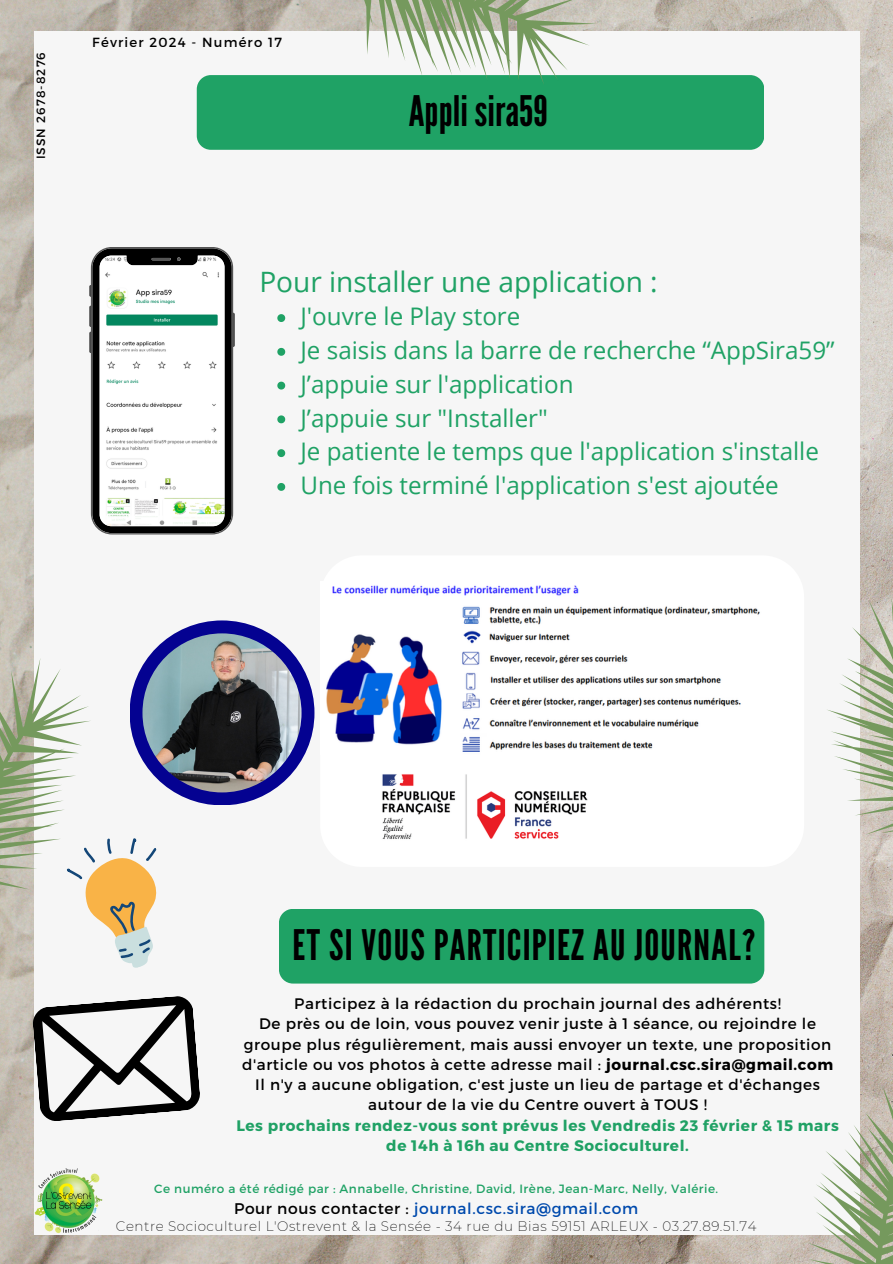
<style>
.page{position:relative;width:893px;height:1264px;background:#fff}
.page>*{position:absolute;margin:0;border:0;box-sizing:border-box;transform-origin:0 0}
.t1{font:42px "League Gothic";letter-spacing:.03em;color:#000}
.t2{font:42px "League Gothic";color:#000}
.t3{font:28.05px "Open Sans";color:#1fa265}
.t4{font:24.15px "Open Sans";color:#1fa265}
.t5{font:15.45px "Montserrat";letter-spacing:.04em;color:#004aad}
.t6{font:15.15px/20.2px "Montserrat";letter-spacing:.04em;color:#000;text-align:center}
.t7{font:200 13.5px "Montserrat";letter-spacing:.04em;color:#000}
.t8{font:13.2px "Montserrat";letter-spacing:.09em;color:#000}
.t9{font:12px "Montserrat";letter-spacing:.04em;color:#1fa265}
.t10{font:12px "Montserrat";letter-spacing:.09em;color:#000}
.s1{font-weight:700}
.s2{font-weight:700;color:#20a165}
.s3{color:#000}
</style>
<div class="page">
<img style="left:0;top:0;width:892px;height:1263px">
<div style="left:34px;top:31px;width:825px;height:1203px;background:#f6f6f6"></div>
<svg style="left:827px;top:581px;width:65px;height:286px"></svg>
<img style="left:34px;top:1168px;width:69px;height:66px">
<svg style="left:31px;top:994px;width:169px;height:128px"></svg>
<div style="left:279px;top:908px;width:485px;height:75px;background:#1fa265;border-radius:14px"></div>
<svg style="left:89px;top:247px;width:146px;height:287px"></svg>
<div style="left:197px;top:75px;width:567px;height:75px;background:#1fa265;border-radius:14px"></div>
<svg style="left:323px;top:0;width:289px;height:84px"></svg>
<svg style="left:517px;top:1053px;width:375px;height:210px"></svg>
<svg style="left:0;top:631px;width:173px;height:341px"></svg>
<div style="left:129px;top:620px;width:185px;height:185px;background:#040291;border-radius:50%"></div>
<img style="left:142px;top:633px;width:159px;height:159px;border-radius:50%">
<img style="left:382px;top:774px;width:206px;height:65px">
<img style="left:326px;top:585px;width:434px;height:167px">
<svg style="left:277px;top:314px;width:8px;height:8px"></svg>
<svg style="left:277px;top:348px;width:8px;height:8px"></svg>
<svg style="left:277px;top:381px;width:8px;height:8px"></svg>
<svg style="left:277px;top:415px;width:8px;height:8px"></svg>
<svg style="left:277px;top:449px;width:8px;height:8px"></svg>
<svg style="left:277px;top:483px;width:8px;height:8px"></svg>
<p class="t10" style="left:33px;top:159px;width:109px;rotate:-90deg">ISSN 2678-8276</p>
<h5 class="t8" style="left:92px;top:34px;width:191px">Février 2024 - Numéro 17</h5>
<p class="t2" style="left:409px;top:87px;width:140px">Applisira59</p>
<p class="t3" style="left:259px;top:262px;width:400px">Pour installer une application :</p>
<p class="t4" style="left:300px;top:299px;width:221px">J'ouvre le Play store</p>
<h3 class="t4" style="left:300px;top:333px;width:535px">Je saisis dans la barre de recherche “AppSira59”</h3>
<p class="t4" style="left:300px;top:367px;width:274px">J’appuie sur l'application</p>
<p class="t4" style="left:300px;top:401px;width:249px">J’appuie sur "Installer"</p>
<p class="t4" style="left:300px;top:434px;width:520px">Je patiente le temps que l'application s'installe</p>
<p class="t4" style="left:300px;top:468px;width:480px">Une fois terminé l'application s'est ajoutée</p>
<p class="t1" style="left:292px;top:920px;width:464px">ET SI VOUS PARTICIPIEZ AU JOURNAL?</p>
<p class="t6" style="left:236px;top:992px;width:604px">Participez à la rédaction du prochain journal des adhérents!<br>De près ou de loin, vous pouvez venir juste à 1 séance, ou rejoindre le groupe plus régulièrement, mais aussi envoyer un texte, une proposition d'article ou vos photos à cette adresse mail : <span class="s1">journal.csc.sira@gmail.com </span>Il n'y a aucune obligation, c'est juste un lieu de partage et d'échanges autour de la vie du Centre ouvert à TOUS !<br><span class="s2">Les prochains rendez-vous sont prévus les Vendredis 23 février &amp; 15 mars de 14h à 16h au Centre Socioculturel.</span></p>
<h6 class="t9" style="left:154px;top:1180px;width:565px">Ce numéro a été rédigé par : Annabelle, Christine, David, Irène, Jean-Marc, Nelly, Valérie.</h6>
<p class="t5" style="left:234px;top:1198px;width:406px"><span class="s3">Pour nous contacter :</span> journal.csc.sira@gmail.com</p>
<p class="t7" style="left:116px;top:1217px;width:642px">Centre Socioculturel L'Ostrevent &amp; la Sensée - 34 rue du Bias 59151 ARLEUX - 03.27.89.51.74</p>
</div>
